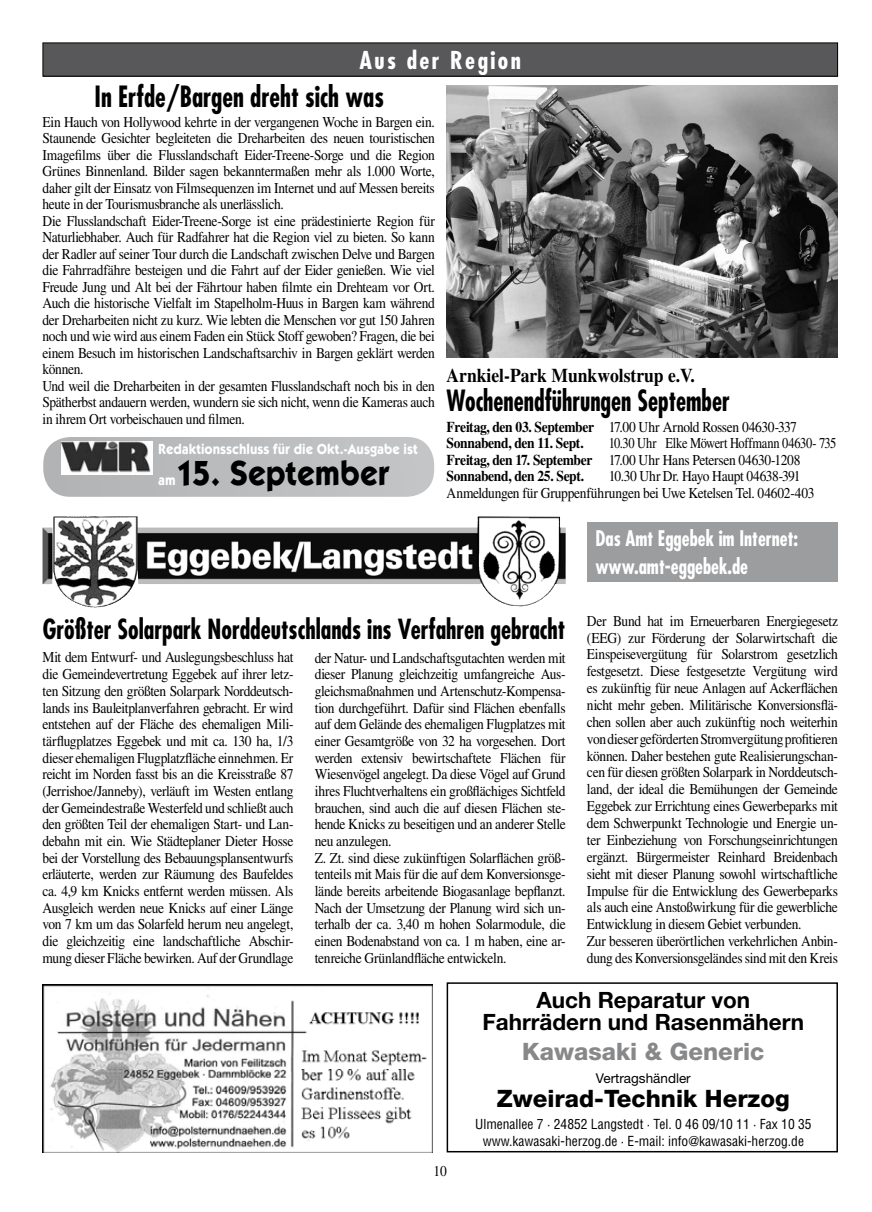
<style>
.page{position:relative;width:872px;height:1212px;background:#fff}
.page>*{position:absolute;margin:0;border:0;box-sizing:border-box;transform-origin:0 0}
.t1{font:700 36px "Kabel Itc T";letter-spacing:.025em;color:#000;scale:.9 1}
.t2{font:700 condensed 28.5px "Futura";color:#000;scale:.85 1}
.t3{font:700 condensed 28.5px "Futura";color:#000;scale:.9 1}
.t4{font:700 condensed 27px "Futura";color:#000;scale:.9 1}
.t5{font:800 24px "Helvetica Neue";color:#000}
.t6{font:800 24px "Helvetica Neue";color:#87888a}
.t7{font:700 condensed 24px "Futura";letter-spacing:.1em;color:#fff}
.t8{font:700 22.5px/22.5px "Helvetica Neue";color:#000;text-align:center}
.t9{font:700 condensed 21px/28.2px "Futura";color:#fff;scale:.9 1}
.t10{font:700 19.5px "Times";color:#000;scale:.9 1}
.t11{font:15px/16.6px "Times";letter-spacing:-.025em;color:#000;scale:.9 1}
.t12{font:15px/16.5px "Times";letter-spacing:-.025em;color:#000;scale:.83 1}
.t13{font:700 15px/16.5px "Times";letter-spacing:-.025em;color:#000;scale:.9 1}
.t14{font:700 15px/31.5px "Kabel Itc T";color:#fff;scale:.9 1}
.t15{font:condensed 13.5px/16.5px "Helvetica";color:#000;text-align:center}
.t16{font:13.5px "Helvetica Neue";color:#000}
.s1{font-weight:400}
.s2{font-weight:700}
</style>
<div class="page">
<div style="left:43px;top:43px;width:794px;height:33px;background:#58585a"></div>
<div style="left:43px;top:43px;width:795px;height:34px;border:1px solid #000"></div>
<img style="left:447px;top:85px;width:391px;height:272px">
<svg style="left:43px;top:437px;width:391px;height:60px;background:#bebfc1"></svg>
<img style="left:61px;top:441px;width:92px;height:33px">
<img style="left:53px;top:516px;width:450px;height:91px">
<div style="left:587px;top:522px;width:251px;height:59px;background:#9c9d9f"></div>
<img style="left:43px;top:984px;width:390px;height:168px">
<div style="left:446px;top:982px;width:392px;height:170px;border:2px solid #000"></div>
<h3 class="t7" style="left:359px;top:45px;width:163px">Aus der Region</h3>
<h2 class="t3" style="left:94px;top:78px;width:323px">In Erfde/Bargen dreht sich was</h2>
<p class="t11" style="left:43px;top:113px;width:437px">Ein Hauch von Hollywood kehrte in der vergangenen Woche in Bargen ein.<br>Staunende Gesichter begleiteten die Dreharbeiten des neuen touristischen Imagefilms über die Flusslandschaft Eider-Treene-Sorge und die Region Grünes Binnenland. Bilder sagen bekanntermaßen mehr als 1.000 Worte, daher gilt der Einsatz von Filmsequenzen im Internet und auf Messen bereits heute in der Tourismusbranche als unerlässlich.<br>Die Flusslandschaft Eider-Treene-Sorge ist eine prädestinierte Region für Naturliebhaber. Auch für Radfahrer hat die Region viel zu bieten. So kann der Radler auf seiner Tour durch die Landschaft zwischen Delve und Bargen die Fahrradfähre besteigen und die Fahrt auf der Eider genießen. Wie viel Freude Jung und Alt bei der Fährtour haben filmte ein Drehteam vor Ort.<br>Auch die historische Vielfalt im Stapelholm-Huus in Bargen kam während der Dreharbeiten nicht zu kurz. Wie lebten die Menschen vor gut 150 Jahren noch und wie wird aus einem Faden ein Stück Stoff gewoben? Fragen, die bei einem Besuch im historischen Landschaftsarchiv in Bargen geklärt werden können.<br>Und weil die Dreharbeiten in der gesamten Flusslandschaft noch bis in den Spätherbst andauern werden, wundern sie sich nicht, wenn die Kameras auch in ihrem Ort vorbeischauen und filmen.</p>
<p class="t14" style="left:158px;top:432px;width:290px">Redaktionsschluss für die Okt.-Ausgabe ist am</p>
<h3 class="t10" style="left:446px;top:364px;width:277px">Arnkiel-Park Munkwolstrup e.V.</h3>
<h2 class="t2" style="left:446px;top:382px;width:335px">Wochenendführungen September</h2>
<p class="t13" style="left:446px;top:418px;width:391px">Freitag, den 03. September <span class="s1">17.00 Uhr Arnold Rossen 04630-337<br></span>Sonnabend, den 11. Sept.</p>
<p class="t12" style="left:446px;top:435px;width:471px;text-indent:162px">10.30 Uhr Elke Möwert Hoffmann 04630- 735<br><span class="s2">Freitag, den 17. September</span> 17.00 Uhr Hans Petersen 04630-1208<br><span class="s2">Sonnabend, den 25. Sept.</span></p>
<h1 class="t1" style="left:176px;top:451px;width:239px">15. September</h1>
<p class="t11" style="left:446px;top:468px;width:410px;text-indent:162px">10.30 Uhr Dr. Hayo Haupt 04638-391<br>Anmeldungen für Gruppenführungen bei Uwe Ketelsen Tel. 04602-403</p>
<h3 class="t4" style="left:43px;top:612px;width:582px">Größter Solarpark Norddeutschlands ins Verfahren gebracht</h3>
<p class="t11" style="left:43px;top:649px;width:280px;text-align:justify">Mit dem Entwurf- und Auslegungsbeschluss hat die Gemeindevertretung Eggebek auf ihrer letz&shy;ten Sitzung den größten Solarpark Norddeutsch&shy;lands ins Bauleitplanverfahren gebracht. Er wird entstehen auf der Fläche des ehemaligen Mili&shy;tärflugplatzes Eggebek und mit ca. 130 ha, 1/3 dieser ehemaligen Flugplatzfläche einnehmen. Er reicht im Norden fasst bis an die Kreisstraße 87 (Jerrishoe/Janneby), verläuft im Westen entlang der Gemeindestraße Westerfeld und schließt auch den größten Teil der ehemaligen Start- und Lan&shy;debahn mit ein. Wie Städteplaner Dieter Hosse bei der Vorstellung des Bebauungsplansentwurfs erläuterte, werden zur Räumung des Baufeldes ca. 4,9 km Knicks entfernt werden müssen. Als Ausgleich werden neue Knicks auf einer Länge von 7 km um das Solarfeld herum neu angelegt, die gleichzeitig eine landschaftliche Abschir&shy;mung dieser Fläche bewirken. Auf der Grundlage</p>
<p class="t11" style="left:315px;top:649px;width:280px">der Natur- und Landschaftsgutachten werden mit dieser Planung gleichzeitig umfangreiche Aus&shy;gleichsmaßnahmen und Artenschutz-Kompensa&shy;tion durchgeführt. Dafür sind Flächen ebenfalls auf dem Gelände des ehemaligen Flugplatzes mit einer Gesamtgröße von 32 ha vorgesehen. Dort werden extensiv bewirtschaftete Flächen für Wiesenvögel angelegt. Da diese Vögel auf Grund ihres Fluchtverhaltens ein großflächiges Sichtfeld brauchen, sind auch die auf diesen Flächen ste&shy;hende Knicks zu beseitigen und an anderer Stelle neu anzulegen.<br>Z. Zt. sind diese zukünftigen Solarflächen größ&shy;tenteils mit Mais für die auf dem Konversionsge&shy;lände bereits arbeitende Biogasanlage bepflanzt.<br>Nach der Umsetzung der Planung wird sich un&shy;terhalb der ca. 3,40 m hohen Solarmodule, die einen Bodenabstand von ca. 1 m haben, eine ar&shy;tenreiche Grünlandfläche entwickeln.</p>
<h3 class="t9" style="left:595px;top:524px;width:227px">Das Amt Eggebek im Internet: www.amt-eggebek.de</h3>
<p class="t11" style="left:587px;top:612px;width:280px">Der Bund hat im Erneuerbaren Energiegesetz (EEG) zur Förderung der Solarwirtschaft die Einspeisevergütung für Solarstrom gesetzlich festgesetzt. Diese festgesetzte Vergütung wird es zukünftig für neue Anlagen auf Ackerflächen nicht mehr geben. Militärische Konversionsflä&shy;chen sollen aber auch zukünftig noch weiterhin von dieser geförderten Stromvergütung profitieren können. Daher bestehen gute Realisierungschan&shy;cen für diesen größten Solarpark in Norddeutsch&shy;land, der ideal die Bemühungen der Gemeinde Eggebek zur Errichtung eines Gewerbeparks mit dem Schwerpunkt Technologie und Energie un&shy;ter Einbeziehung von Forschungseinrichtungen ergänzt. Bürgermeister Reinhard Breidenbach sieht mit dieser Planung sowohl wirtschaftliche Impulse für die Entwicklung des Gewerbeparks als auch eine Anstoßwirkung für die gewerbliche Entwicklung in diesem Gebiet verbunden.<br>Zur besseren überörtlichen verkehrlichen Anbin&shy;dung des Konversionsgeländes sind mit den Kreis</p>
<p class="t11" style="left:433px;top:1162px;width:16px">10</p>
<h3 class="t8" style="left:482px;top:988px;width:323px">Auch Reparatur von<br>Fahrrädern und Rasenmähern</h3>
<h3 class="t6" style="left:522px;top:1037px;width:244px">Kawasaki &amp; Generic</h3>
<p class="t16" style="left:596px;top:1070px;width:96px">Vertragshändler</p>
<h3 class="t5" style="left:497px;top:1084px;width:294px">Zweirad-Technik Herzog</h3>
<p class="t15" style="left:475px;top:1116px;width:338px">Ulmenallee 7 · 24852 Langstedt · Tel. 0 46 09/10 11 · Fax 10 35 www.kawasaki-herzog.de · E-mail: info@kawasaki-herzog.de</p>
</div>
